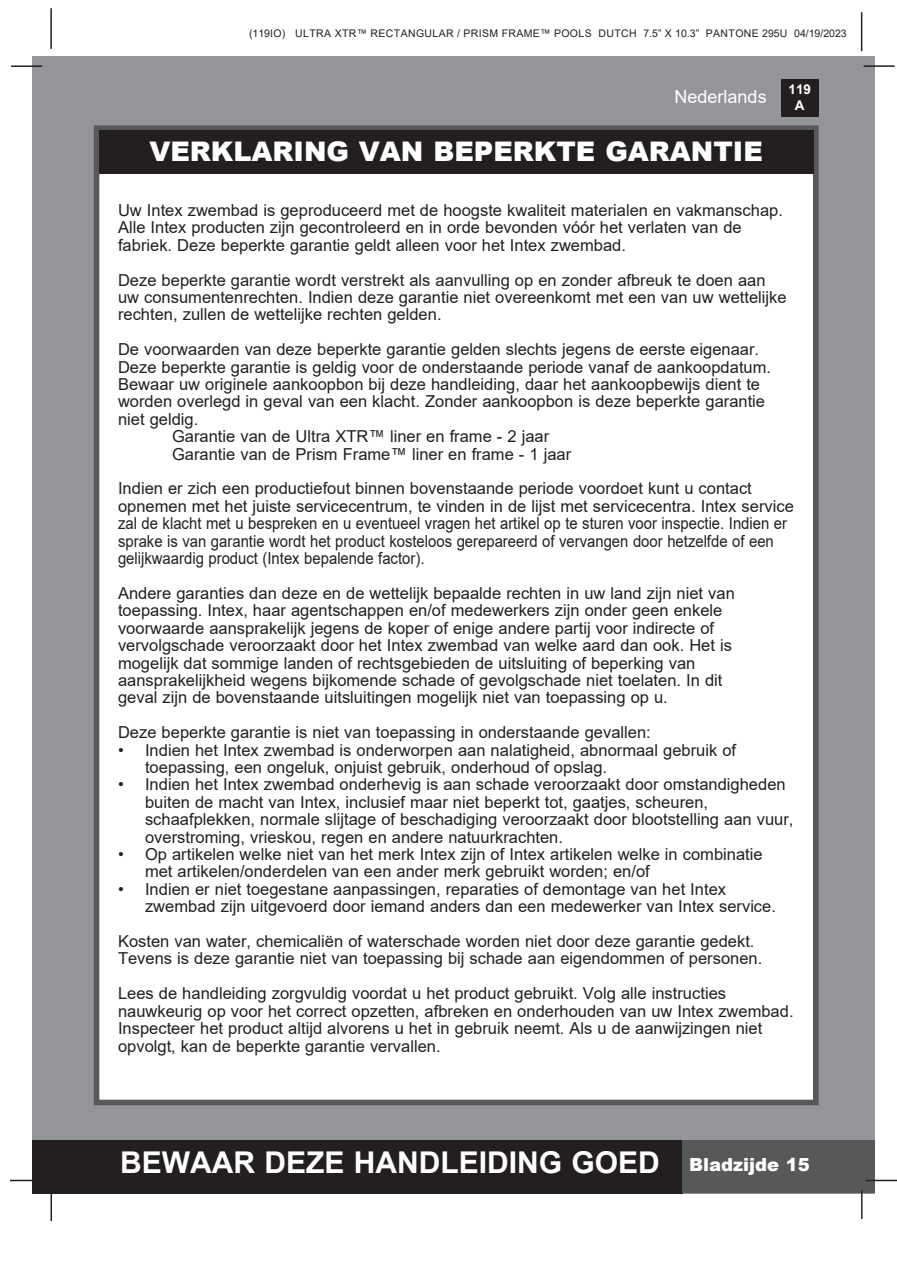
<style>
.page{position:relative;width:897px;height:1264px;background:#fff}
.page>*{position:absolute;margin:0;border:0;box-sizing:border-box;transform-origin:0 0}
.t1{font:700 30px "Arial";color:#fff}
.t2{font:900 27px "Arial";color:#fff}
.t3{font:900 18px "Arial";color:#fff}
.t4{font:18px "Arial";color:#fff}
.t5{font:16.5px/17.4px "Arial";color:#231f20}
.t6{font:700 13.5px/16.2px "Arial";color:#fff;text-align:center}
.t7{font:10.5px "Arial";letter-spacing:.035em;color:#231f20}
</style>
<div class="page">
<div style="left:33px;top:56px;width:842px;height:1137px;background:#939598"></div>
<div style="left:780px;top:79px;width:38px;height:38px;background:#231f20"></div>
<hr style="left:863px;top:65px;width:31px;height:2px;background:#231f20">
<hr style="left:50px;top:8px;width:2px;height:41px;background:#231f20">
<hr style="left:860px;top:12px;width:2px;height:39px;background:#231f20">
<div style="left:33px;top:1140px;width:650px;height:53px;background:#231f20"></div>
<div style="left:682px;top:1140px;width:193px;height:53px;background:#57585a"></div>
<hr style="left:865px;top:1179px;width:31px;height:2px;background:#231f20">
<hr style="left:860px;top:1189px;width:2px;height:30px;background:#231f20">
<hr style="left:50px;top:1190px;width:2px;height:31px;background:#231f20">
<hr style="left:10px;top:1179px;width:31px;height:2px;background:#231f20">
<hr style="left:11px;top:65px;width:31px;height:2px;background:#231f20">
<div style="left:94px;top:125px;width:724px;height:980px;background:#fff;border:6px solid #57585a"></div>
<div style="left:99px;top:130px;width:714px;height:44px;background:#231f20"></div>
<p class="t7" style="left:249px;top:26px;width:599px">(119IO) ULTRA XTR™ RECTANGULAR / PRISM FRAME™ POOLS DUTCH 7.5” X 10.3” PANTONE 295U 04/19/2023</p>
<p class="t4" style="left:674px;top:84px;width:94px">Nederlands</p>
<h2 class="t2" style="left:149px;top:132px;width:615px">VERKLARING VAN BEPERKTE GARANTIE</h2>
<p class="t6" style="left:788px;top:81px;width:24px">119<br>A</p>
<p class="t5" style="left:118px;top:201px;width:666px">Uw Intex zwembad is geproduceerd met de hoogste kwaliteit materialen en vakmanschap.<br>Alle Intex producten zijn gecontroleerd en in orde bevonden vóór het verlaten van de fabriek. Deze beperkte garantie geldt alleen voor het Intex zwembad.</p>
<p class="t5" style="left:118px;top:271px;width:670px">Deze beperkte garantie wordt verstrekt als aanvulling op en zonder afbreuk te doen aan uw consumentenrechten. Indien deze garantie niet overeenkomt met een van uw wettelijke rechten, zullen de wettelijke rechten gelden.</p>
<p class="t5" style="left:118px;top:341px;width:642px">De voorwaarden van deze beperkte garantie gelden slechts jegens de eerste eigenaar.</p>
<p class="t5" style="left:118px;top:358px;width:654px">Deze beperkte garantie is geldig voor de onderstaande periode vanaf de aankoopdatum.</p>
<p class="t5" style="left:118px;top:375px;width:643px">Bewaar uw originele aankoopbon bij deze handleiding, daar het aankoopbewijs dient te</p>
<p class="t5" style="left:118px;top:393px;width:648px">worden overlegd in geval van een klacht. Zonder aankoopbon is deze beperkte garantie</p>
<p class="t5" style="left:118px;top:410px;width:82px">niet geldig.</p>
<p class="t5" style="left:172px;top:428px;width:378px">Garantie van de Ultra XTR™ liner en frame - 2 jaar</p>
<p class="t5" style="left:172px;top:445px;width:400px">Garantie van de Prism Frame™ liner en frame - 1 jaar</p>
<p class="t5" style="left:118px;top:480px;width:677px">Indien er zich een productiefout binnen bovenstaande periode voordoet kunt u contact opnemen met het juiste servicecentrum, te vinden in de lijst met servicecentra. Intex service zal de klacht met u bespreken en u eventueel vragen het artikel op te sturen voor inspectie. Indien er sprake is van garantie wordt het product kosteloos gerepareerd of vervangen door hetzelfde of een gelijkwaardig product (Intex bepalende factor).</p>
<p class="t5" style="left:118px;top:584px;width:618px">Andere garanties dan deze en de wettelijk bepaalde rechten in uw land zijn niet van toepassing. Intex, haar agentschappen en/of medewerkers zijn onder geen enkele voorwaarde aansprakelijk jegens de koper of enige andere partij voor indirecte of vervolgschade veroorzaakt door het Intex zwembad van welke aard dan ook. Het is mogelijk dat sommige landen of rechtsgebieden de uitsluiting of beperking van aansprakelijkheid wegens bijkomende schade of gevolgschade niet toelaten. In dit geval zijn de bovenstaande uitsluitingen mogelijk niet van toepassing op u.</p>
<p class="t5" style="left:118px;top:723px;width:534px">Deze beperkte garantie is niet van toepassing in onderstaande gevallen:</p>
<p class="t5" style="left:145px;top:741px;width:592px;text-indent:-27px">• Indien het Intex zwembad is onderworpen aan nalatigheid, abnormaal gebruik of toepassing, een ongeluk, onjuist gebruik, onderhoud of opslag.</p>
<p class="t5" style="left:145px;top:776px;width:649px;text-indent:-27px">• Indien het Intex zwembad onderhevig is aan schade veroorzaakt door omstandigheden buiten de macht van Intex, inclusief maar niet beperkt tot, gaatjes, scheuren, schaafplekken, normale slijtage of beschadiging veroorzaakt door blootstelling aan vuur, overstroming, vrieskou, regen en andere natuurkrachten.</p>
<p class="t5" style="left:145px;top:845px;width:619px;text-indent:-27px">• Op artikelen welke niet van het merk Intex zijn of Intex artikelen welke in combinatie met artikelen/onderdelen van een ander merk gebruikt worden; en/of</p>
<p class="t5" style="left:145px;top:880px;width:632px;text-indent:-27px">• Indien er niet toegestane aanpassingen, reparaties of demontage van het Intex zwembad zijn uitgevoerd door iemand anders dan een medewerker van Intex service.</p>
<p class="t5" style="left:118px;top:932px;width:645px">Kosten van water, chemicaliën of waterschade worden niet door deze garantie gedekt.<br>Tevens is deze garantie niet van toepassing bij schade aan eigendommen of personen.</p>
<p class="t5" style="left:118px;top:984px;width:677px">Lees de handleiding zorgvuldig voordat u het product gebruikt. Volg alle instructies nauwkeurig op voor het correct opzetten, afbreken en onderhouden van uw Intex zwembad.<br>Inspecteer het product altijd alvorens u het in gebruik neemt. Als u de aanwijzingen niet opvolgt, kan de beperkte garantie vervallen.</p>
<h1 class="t1" style="left:120px;top:1141px;width:541px">BEWAAR DEZE HANDLEIDING GOED</h1>
<p class="t3" style="left:689px;top:1151px;width:122px">Bladzijde 15</p>
</div>
